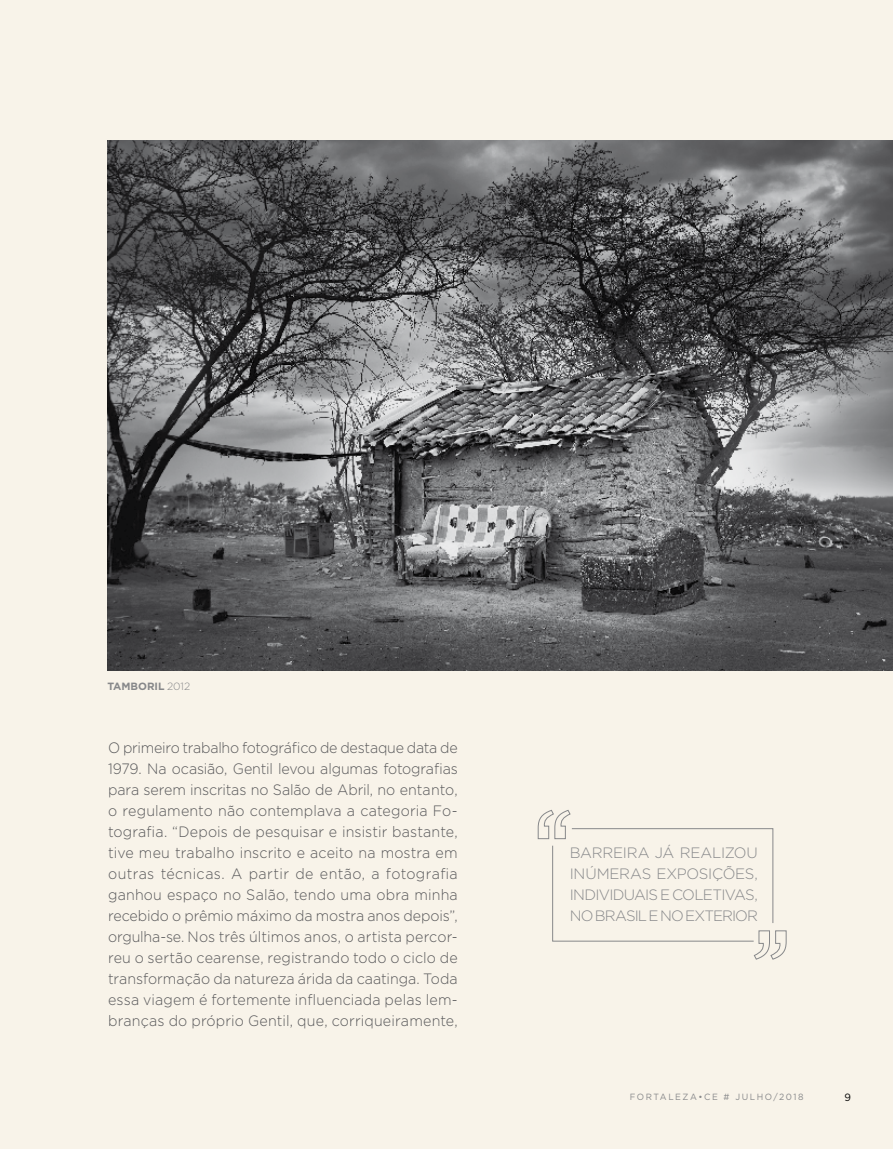
<style>
.page{position:relative;width:893px;height:1149px;background:#fff}
.page>*{position:absolute;margin:0;border:0;box-sizing:border-box;transform-origin:0 0}
.t1{font:300 15px/21px "Gotham";letter-spacing:.015em;color:#58585a;text-align:justify;scale:.95 1}
.t2{font:300 15px/21px "Gotham";letter-spacing:-.05em;color:#87888a;text-align:justify}
.t3{font:700 10.5px "Gotham";letter-spacing:-.005em;color:#87888a}
.t4{font:10.5px "Gotham";color:#000;scale:.96 1}
.t5{font:9px "Gotham";letter-spacing:.18em;color:#87888a;scale:.96 1}
.s1{font-weight:300}
</style>
<div class="page">
<div style="left:0;top:0;width:893px;height:1148px;background:#f8f3e9"></div>
<img style="left:107px;top:140px;width:786px;height:530px">
<svg style="left:537px;top:809px;width:250px;height:150px"></svg>
<p class="t3" style="left:107px;top:679px;width:84px">TAMBORIL <span class="s1">2012</span></p>
<p class="t1" style="left:108px;top:736px;width:370px">O primeiro trabalho fotográfico de destaque data de 1979. Na ocasião, Gentil levou algumas fotografias para serem inscritas no Salão de Abril, no entanto, o regulamento não contemplava a categoria Fo&shy;tografia. “Depois de pesquisar e insistir bastante, tive meu trabalho inscrito e aceito na mostra em outras técnicas. A partir de então, a fotografia ganhou espaço no Salão, tendo uma obra minha recebido o prêmio máximo da mostra anos depois”, orgulha-se. Nos três últimos anos, o artista percor&shy;reu o sertão cearense, registrando todo o ciclo de transformação da natureza árida da caatinga. Toda essa viagem é fortemente influenciada pelas lem&shy;branças do próprio Gentil, que, corriqueiramente,</p>
<p class="t2" style="left:570px;top:841px;width:190px">BARREIRA JÁ REALIZOU INÚMERAS EXPOSIÇÕES, INDIVIDUAIS E COLETIVAS, NO BRASIL E NO EXTERIOR</p>
<p class="t5" style="left:630px;top:1091px;width:183px">FORTALEZA•CE # JULHO/2018</p>
<p class="t4" style="left:845px;top:1089px;width:8px">9</p>
</div>
